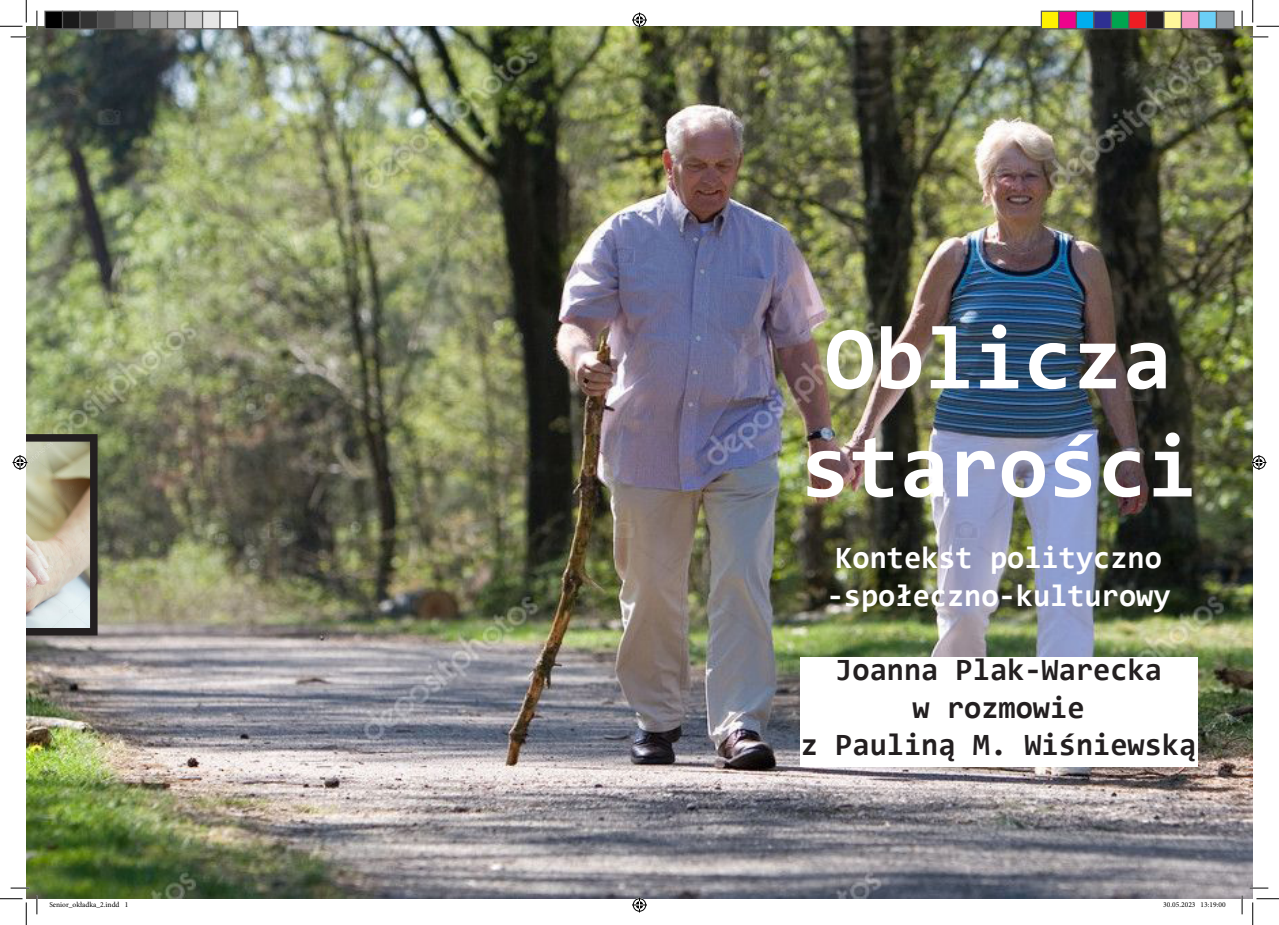
<style>
.page{position:relative;width:1279px;height:925px;background:#fff}
.page>*{position:absolute;margin:0;border:0;box-sizing:border-box;transform-origin:0 0}
.t1{font:700 90px/108px "Consolas";color:#fff}
.t2{font:700 31.25px/37.5px "Consolas";color:#231f20;text-align:center}
.t3{font:700 31.25px/37.5px "Consolas";color:#fff}
.t4{font:7.5px "Minion Pro";color:#000}
</style>
<div class="page">
<img style="left:26px;top:26px;width:1226px;height:872px">
<div style="left:800px;top:657px;width:397px;height:109px;background:#fff"></div>
<svg style="left:11px;top:36px;width:18px;height:2px"></svg>
<svg style="left:1249px;top:36px;width:19px;height:2px"></svg>
<svg style="left:11px;top:886px;width:18px;height:2px"></svg>
<svg style="left:1249px;top:886px;width:19px;height:2px"></svg>
<svg style="left:36px;top:11px;width:2px;height:18px"></svg>
<svg style="left:36px;top:895px;width:2px;height:19px"></svg>
<svg style="left:1241px;top:11px;width:1px;height:18px"></svg>
<svg style="left:1241px;top:895px;width:1px;height:19px"></svg>
<svg style="left:0;top:0;width:27px;height:27px"></svg>
<svg style="left:0;top:898px;width:27px;height:26px"></svg>
<svg style="left:1252px;top:0;width:26px;height:27px"></svg>
<svg style="left:1252px;top:898px;width:26px;height:26px"></svg>
<svg style="left:632px;top:13px;width:15px;height:15px"></svg>
<svg style="left:632px;top:897px;width:15px;height:15px"></svg>
<svg style="left:13px;top:434px;width:85px;height:201px;background:#b4b0a2"></svg>
<svg style="left:1251px;top:455px;width:15px;height:15px"></svg>
<div style="left:45px;top:11px;width:18px;height:18px;background:#000"></div>
<div style="left:44px;top:11px;width:19px;height:18px;border:1px solid #595959"></div>
<div style="left:63px;top:11px;width:17px;height:18px;background:#1a1a1a"></div>
<div style="left:62px;top:11px;width:19px;height:18px;border:1px solid #595959"></div>
<div style="left:80px;top:11px;width:18px;height:18px;background:#333"></div>
<div style="left:79px;top:11px;width:19px;height:18px;border:1px solid #595959"></div>
<div style="left:98px;top:11px;width:17px;height:18px;background:#4d4d4d"></div>
<div style="left:97px;top:11px;width:19px;height:18px;border:1px solid #595959"></div>
<div style="left:115px;top:11px;width:18px;height:18px;background:#666"></div>
<div style="left:114px;top:11px;width:19px;height:18px;border:1px solid #595959"></div>
<div style="left:133px;top:11px;width:17px;height:18px;background:#808080"></div>
<div style="left:132px;top:11px;width:19px;height:18px;border:1px solid #595959"></div>
<div style="left:150px;top:11px;width:18px;height:18px;background:#999"></div>
<div style="left:149px;top:11px;width:19px;height:18px;border:1px solid #595959"></div>
<div style="left:168px;top:11px;width:17px;height:18px;background:#b3b3b3"></div>
<div style="left:167px;top:11px;width:19px;height:18px;border:1px solid #595959"></div>
<div style="left:185px;top:11px;width:18px;height:18px;background:#ccc"></div>
<div style="left:184px;top:11px;width:19px;height:18px;border:1px solid #595959"></div>
<div style="left:203px;top:11px;width:17px;height:18px;background:#e6e6e6"></div>
<div style="left:202px;top:11px;width:19px;height:18px;border:1px solid #595959"></div>
<div style="left:220px;top:11px;width:18px;height:18px;background:#fff"></div>
<div style="left:219px;top:11px;width:19px;height:18px;border:1px solid #595959"></div>
<div style="left:1041px;top:11px;width:17px;height:18px;background:#fff101"></div>
<div style="left:1040px;top:11px;width:19px;height:18px;border:1px solid #595959"></div>
<div style="left:1058px;top:11px;width:18px;height:18px;background:#ed028c"></div>
<div style="left:1058px;top:11px;width:19px;height:18px;border:1px solid #595959"></div>
<div style="left:1076px;top:11px;width:17px;height:18px;background:#00aeef"></div>
<div style="left:1075px;top:11px;width:19px;height:18px;border:1px solid #595959"></div>
<div style="left:1093px;top:11px;width:18px;height:18px;background:#2e3092"></div>
<div style="left:1093px;top:11px;width:19px;height:18px;border:1px solid #595959"></div>
<div style="left:1111px;top:11px;width:17px;height:18px;background:#00a54f"></div>
<div style="left:1110px;top:11px;width:19px;height:18px;border:1px solid #595959"></div>
<div style="left:1128px;top:11px;width:18px;height:18px;background:#ee1d23"></div>
<div style="left:1128px;top:11px;width:19px;height:18px;border:1px solid #595959"></div>
<div style="left:1146px;top:11px;width:17px;height:18px;background:#231f20"></div>
<div style="left:1145px;top:11px;width:19px;height:18px;border:1px solid #595959"></div>
<div style="left:1163px;top:11px;width:18px;height:18px;background:#fff79a"></div>
<div style="left:1163px;top:11px;width:19px;height:18px;border:1px solid #595959"></div>
<div style="left:1181px;top:11px;width:17px;height:18px;background:#f499c2"></div>
<div style="left:1180px;top:11px;width:19px;height:18px;border:1px solid #595959"></div>
<div style="left:1198px;top:11px;width:18px;height:18px;background:#6bcff6"></div>
<div style="left:1198px;top:11px;width:19px;height:18px;border:1px solid #595959"></div>
<div style="left:1216px;top:11px;width:17px;height:18px;background:#939598"></div>
<div style="left:1215px;top:11px;width:19px;height:18px;border:1px solid #595959"></div>
<p class="t1" style="left:800px;top:304px;width:397px">Oblicza starości</p>
<p class="t3" style="left:826px;top:539px;width:345px">Kontekst polityczno -społeczno-kulturowy</p>
<p class="t2" style="left:801px;top:650px;width:397px">Joanna Plak-Warecka<br>w rozmowie<br>z Pauliną M. Wiśniewską</p>
<p class="t4" style="left:49px;top:899px;width:80px">Senior_okładka_2.indd 1</p>
<p class="t4" style="left:1163px;top:899px;width:64px">30.05.2023 13:19:00</p>
</div>
